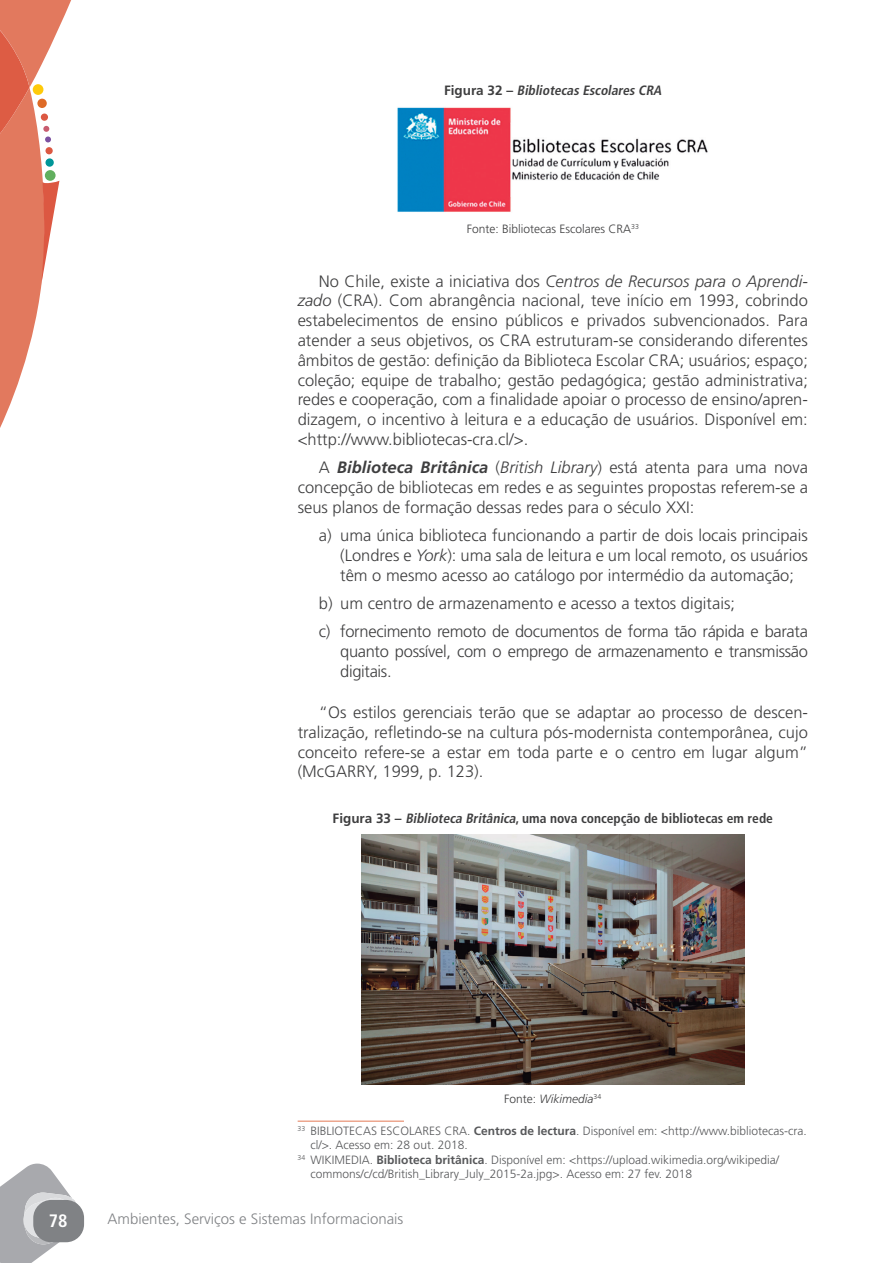
<style>
.page{position:relative;width:893px;height:1263px;background:#fff}
.page>*{position:absolute;margin:0;border:0;box-sizing:border-box;transform-origin:0 0}
.t1{font:700 condensed 18px "Frutiger LT Std";color:#fff}
.t2{font:300 16.5px/19.8px "Frutiger LT Std";color:#3e3e3f;text-align:justify}
.t3{font:300 16.5px/28.3px "Frutiger LT Std";letter-spacing:-.02em;color:#3e3e3f}
.t4{font:300 15px "Frutiger LT Std";color:#808285}
.t5{font:700 condensed 13.5px "Frutiger LT Std";color:#3e3e3f}
.t6{font:italic 700 condensed 13.5px "Frutiger LT Std";color:#3e3e3f}
.t7{font:300 12px "Frutiger LT Std";color:#57585a}
.t8{font:300 12px "Frutiger LT Std";color:#3e3e3f}
.t9{font:italic 300 12px "Frutiger LT Std";color:#3e3e3f}
.s1{font-style:normal;font-stretch:normal}
.s2{font-style:italic}
.s3{font-weight:700;font-style:italic}
.s4{font-stretch:normal}
.s5{font-style:normal}
.s6{font-weight:700}
</style>
<div class="page">
<svg style="left:0;top:0;width:71px;height:428px"></svg>
<svg style="left:0;top:1163px;width:83px;height:100px"></svg>
<div style="left:33px;top:1200px;width:51px;height:42px;background:#808285;border-radius:18px"></div>
<img style="left:397px;top:107px;width:311px;height:105px">
<img style="left:361px;top:835px;width:383px;height:249px">
<hr style="left:298px;top:1120px;width:106px;height:2px;background:#eca68e">
<p class="t6" style="left:444px;top:82px;width:222px"><span class="s1">F i g u r a 3 2 –</span> Bibliotecas Escolares CRA</p>
<p class="t8" style="left:467px;top:222px;width:174px">Fonte: Bibliotecas Escolares CRA<sup>33</sup></p>
<p class="t2" style="left:298px;top:271px;width:512px;text-indent:21px">No Chile, existe a iniciativa dos <span class="s2">Centros de Recursos para o Aprendi&shy;zado</span> (CRA). Com abrangência nacional, teve início em 1993, cobrindo estabelecimentos de ensino públicos e privados subvencionados. Para atender a seus objetivos, os CRA estruturam-se considerando diferentes âmbitos de gestão: definição da Biblioteca Escolar CRA; usuários; espaço; coleção; equipe de trabalho; gestão pedagógica; gestão administrativa; redes e cooperação, com a finalidade apoiar o processo de ensino/apren&shy;dizagem, o incentivo à leitura e a educação de usuários. Disponível em: &lt;http://www.bibliotecas-cra.cl/&gt;.</p>
<p class="t2" style="left:298px;top:458px;width:512px;text-indent:21px">A <span class="s3">Biblioteca Britânica</span> (<span class="s2">British Library</span>) está atenta para uma nova concepção de bibliotecas em redes e as seguintes propostas referem-se a seus planos de formação dessas redes para o século XXI:</p>
<p class="t2" style="left:340px;top:526px;width:469px;text-indent:-21px">a) uma única biblioteca funcionando a partir de dois locais principais (Londres e <span class="s2">York</span>): uma sala de leitura e um local remoto, os usuários têm o mesmo acesso ao catálogo por intermédio da automação;</p>
<p class="t3" style="left:319px;top:589px;width:490px">b) um centro de armazenamento e acesso a textos digitais;<br>c) fornecimento remoto de documentos de forma tão rápida e barata</p>
<p class="t3" style="left:340px;top:642px;width:469px;line-height:19.8px">quanto possível, com o emprego de armazenamento e transmissão digitais.</p>
<p class="t2" style="left:298px;top:703px;width:512px;text-indent:21px">“Os estilos gerenciais terão que se adaptar ao processo de descen&shy;tralização, refletindo-se na cultura pós-modernista contemporânea, cujo conceito refere-se a estar em toda parte e o centro em lugar algum” (McGARRY, 1999, p. 123).</p>
<p class="t5" style="left:333px;top:811px;width:442px"><span class="s4">Figura 33 –</span> <span class="s2">Biblioteca Britânica</span>, uma nova concepção de bibliotecas em rede</p>
<p class="t9" style="left:504px;top:1092px;width:99px"><span class="s5">Fonte:</span> Wikimedia<sup>34</sup></p>
<p class="t7" style="left:298px;top:1124px;width:511px"><sup>33</sup> BIBLIOTECAS ESCOLARES CRA. <span class="s6">Centros de lectura</span>. Disponível em: &lt;http://www.bibliotecas-cra.</p>
<p class="t7" style="left:310px;top:1138px;width:159px">cl/&gt;. Acesso em: 28 out. 2018.</p>
<p class="t7" style="left:298px;top:1152px;width:483px"><sup>34</sup> WIKIMEDIA. <span class="s6">Biblioteca britânica</span>. Disponível em: &lt;https://upload.wikimedia.org/wikipedia/</p>
<p class="t7" style="left:310px;top:1167px;width:383px">commons/c/cd/British_Library_July_2015-2a.jpg&gt;. Acesso em: 27 fev. 2018</p>
<p class="t1" style="left:49px;top:1210px;width:20px">78</p>
<p class="t4" style="left:108px;top:1210px;width:297px">Ambientes, Serviços e Sistemas Informacionais</p>
</div>
